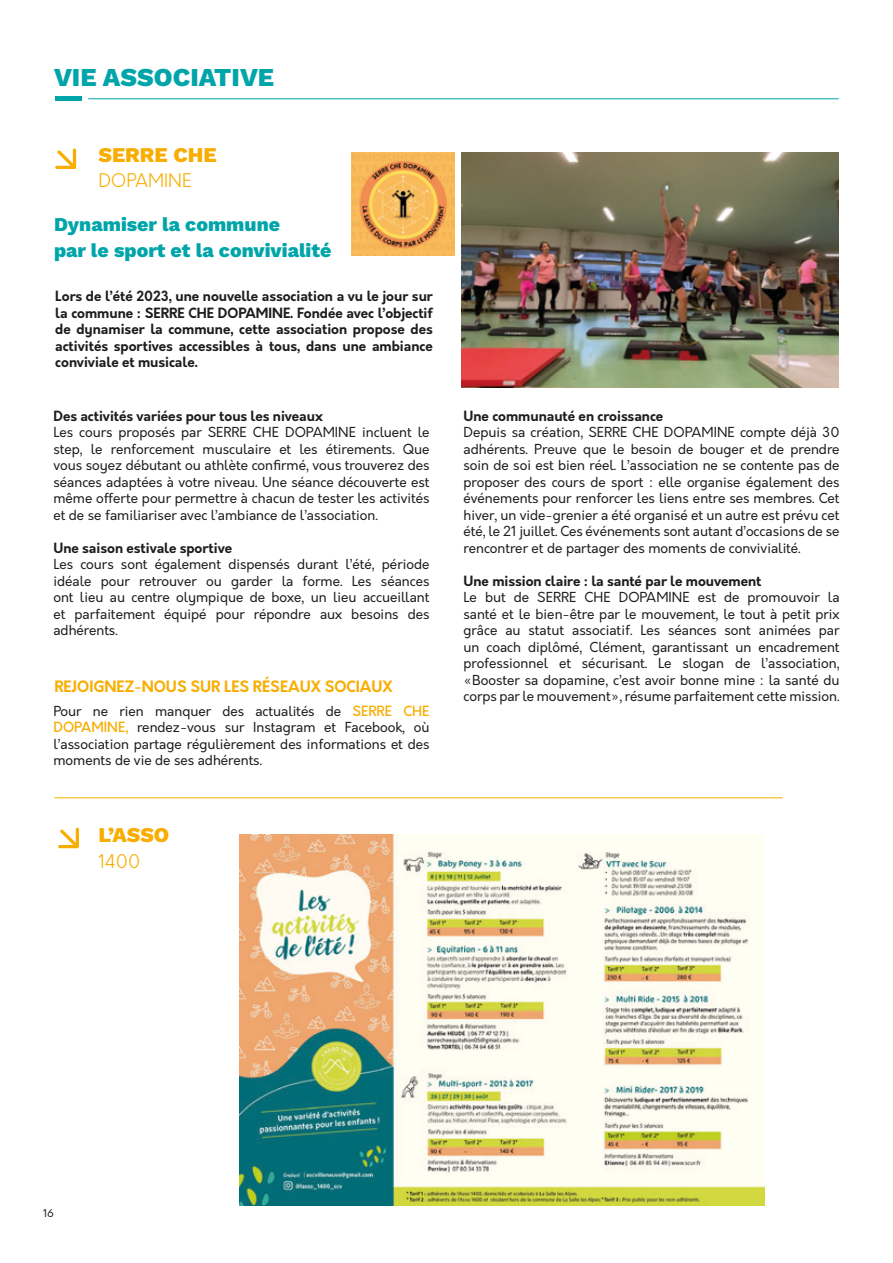
<style>
.page{position:relative;width:893px;height:1263px;background:#fff}
.page>*{position:absolute;margin:0;border:0;box-sizing:border-box;transform-origin:0 0}
.t1{font:800 25.8px "Work Sans";color:#00a5a9}
.t2{font:800 21px "Work Sans";color:#f8ad00}
.t3{font:800 19.5px/26px "Work Sans";color:#00a5a9}
.t4{font:300 18px "Orkney";color:#f8ad00}
.t5{font:700 15px "Orkney";color:#f8ad00}
.t6{font:13.5px/16.5px "Orkney";color:#1d1d1b}
.t7{font:700 13.5px/16.5px "Orkney";color:#1d1d1b;text-align:justify}
.t8{font:10.5px "Orkney";color:#1d1d1b}
.s1{font-weight:700}
.s2{font-weight:500;color:#f8ad00}
</style>
<div class="page">
<hr style="left:54px;top:797px;width:729px;height:1px;background:#f8ad00">
<img style="left:240px;top:834px;width:524px;height:371px">
<svg style="left:55px;top:149px;width:21px;height:20px"></svg>
<img style="left:461px;top:153px;width:378px;height:234px">
<img style="left:352px;top:152px;width:103px;height:103px">
<hr style="left:892px;top:364px;width:1px;height:438px;background:#dbeff0">
<hr style="left:88px;top:98px;width:751px;height:1px;background:#00a5a9">
<hr style="left:55px;top:96px;width:27px;height:4px;background:#00a5a9">
<svg style="left:58px;top:828px;width:21px;height:20px"></svg>
<p class="t1" style="left:54px;top:58px;width:222px">VIE ASSOCIATIVE</p>
<p class="t2" style="left:99px;top:138px;width:119px">SERRE CHE</p>
<p class="t4" style="left:99px;top:169px;width:95px">DOPAMINE</p>
<p class="t3" style="left:54px;top:211px;width:279px">Dynamiser la commune<br>par le sport et la convivialité</p>
<p class="t7" style="left:55px;top:289px;width:379px">Lors de l’été 2023, une nouvelle association a vu le jour sur la commune : SERRE CHE DOPAMINE. Fondée avec l’objectif de dynamiser la commune, cette association propose des activités sportives accessibles à tous, dans une ambiance conviviale et musicale.</p>
<p class="t6" style="left:53px;top:408px;width:378px"><span class="s1">Des activités variées pour tous les niveaux<br></span>Les cours proposés par SERRE CHE DOPAMINE incluent le step, le renforcement musculaire et les étirements. Que vous soyez débutant ou athlète confirmé, vous trouverez des séances adaptées à votre niveau. Une séance découverte est même offerte pour permettre à chacun de tester les activités et de se familiariser avec l’ambiance de l’association.</p>
<p class="t6" style="left:53px;top:540px;width:378px"><span class="s1">Une saison estivale sportive<br></span>Les cours sont également dispensés durant l’été, période idéale pour retrouver ou garder la forme. Les séances ont lieu au centre olympique de boxe, un lieu accueillant et parfaitement équipé pour répondre aux besoins des adhérents.</p>
<p class="t5" style="left:54px;top:677px;width:340px">REJOIGNEZ-NOUS SUR LES RÉSEAUX SOCIAUX</p>
<p class="t6" style="left:53px;top:703px;width:378px;text-align:justify">Pour ne rien manquer des actualités de <span class="s2">SERRE CHE DOPAMINE,</span> rendez-vous sur Instagram et Facebook, où l’association partage régulièrement des informations et des moments de vie de ses adhérents.</p>
<p class="t2" style="left:99px;top:819px;width:72px">L’ASSO</p>
<p class="t4" style="left:99px;top:850px;width:43px">1400</p>
<p class="t6" style="left:463px;top:408px;width:378px"><span class="s1">Une communauté en croissance<br></span>Depuis sa création, SERRE CHE DOPAMINE compte déjà 30 adhérents. Preuve que le besoin de bouger et de prendre soin de soi est bien réel. L’association ne se contente pas de proposer des cours de sport : elle organise également des événements pour renforcer les liens entre ses membres. Cet hiver, un vide-grenier a été organisé et un autre est prévu cet été, le 21 juillet. Ces événements sont autant d’occasions de se rencontrer et de partager des moments de convivialité.</p>
<p class="t6" style="left:463px;top:573px;width:378px"><span class="s1">Une mission claire : la santé par le mouvement<br></span>Le but de SERRE CHE DOPAMINE est de promouvoir la santé et le bien-être par le mouvement, le tout à petit prix grâce au statut associatif. Les séances sont animées par un coach diplômé, Clément, garantissant un encadrement professionnel et sécurisant. Le slogan de l’association, «Booster sa dopamine, c’est avoir bonne mine : la santé du corps par le mouvement», résume parfaitement cette mission.</p>
<p class="t8" style="left:43px;top:1206px;width:13px">16</p>
</div>
